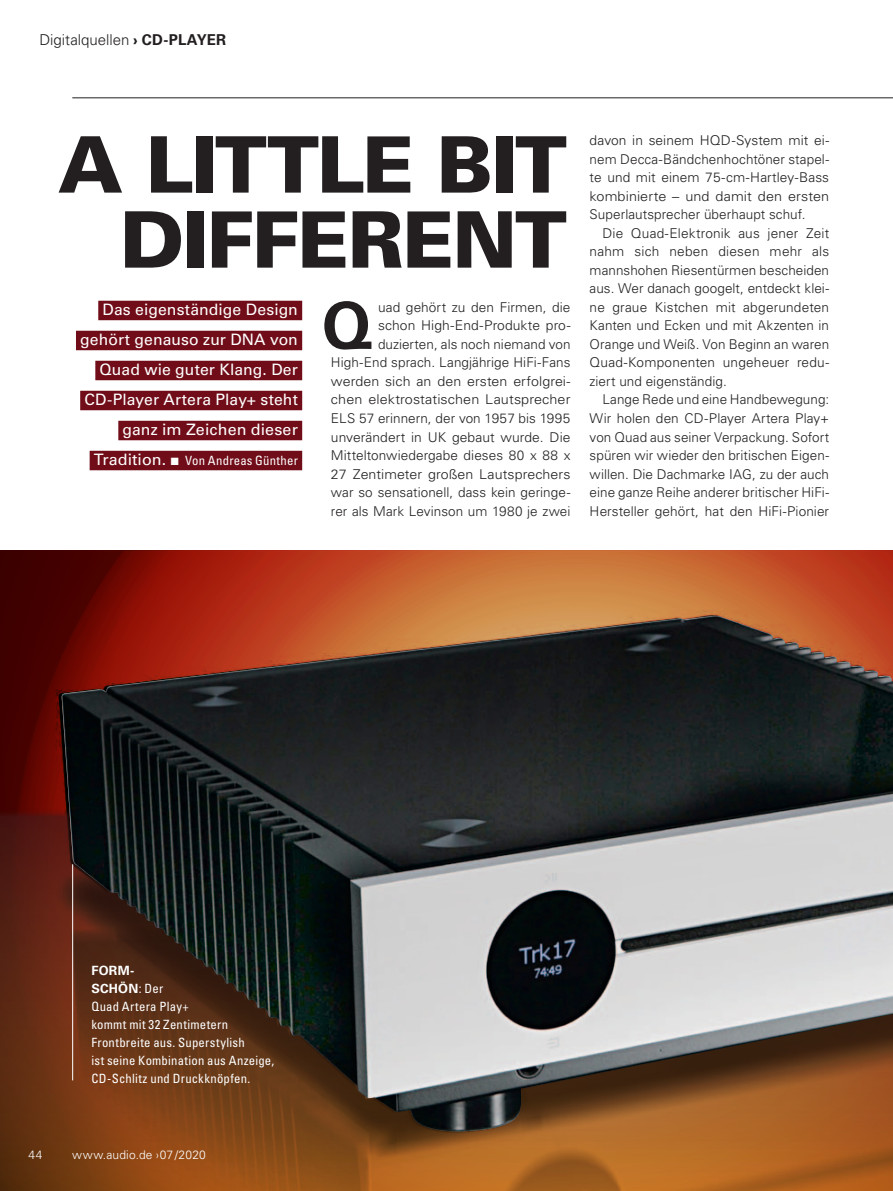
<style>
.page{position:relative;width:893px;height:1191px;background:#fff}
.page>*{position:absolute;margin:0;border:0;box-sizing:border-box;transform-origin:0 0}
._03_Headline_schmal{font:900 78px "Univers LT Std";letter-spacing:-.03em;color:#231f20}
._03_Lauftext_Initial{font:700 64.8px "Univers LT Std";color:#231f20}
._03_Vorspann_mit_Bal{font:15.75px "Univers LT Std";letter-spacing:.005em;color:#fff}
._01_Ressortmarke{font:300 15px "Univers LT Std";color:#231f20}
._03_Lauftext_Initial-2{font:300 13.5px/18.6px "Univers LT Std";letter-spacing:.005em;color:#231f20;text-align:right}
._03_Lauftext{font:300 13.5px/18.6px "Univers LT Std";letter-spacing:.005em;color:#231f20;text-align:justify}
._03_BU_Erster_Absatz{font:condensed 12.75px/18px "Univers LT Std";letter-spacing:.015em;color:#fff}
._03_Vorspann_mit_Bal-2{font:condensed 12.75px "Univers LT Std";letter-spacing:.015em;color:#fff}
._01_Audio-Heftnummer{font:300 12px "Univers LT Std";letter-spacing:.015em;color:#fff}
._01_Pagina{font:300 12px "Univers LT Std";color:#fff}
.s1{font-weight:700}
.s2{font-stretch:normal;font-size:15.75px}
.s3{font-weight:700;font-stretch:normal}
</style>
<div class="page">
<img style="left:0;top:550px;width:893px;height:641px">
<div style="left:98px;top:301px;width:204px;height:19px;background:#700d18"></div>
<div style="left:76px;top:331px;width:226px;height:19px;background:#700d18"></div>
<div style="left:95px;top:361px;width:207px;height:19px;background:#700d18"></div>
<div style="left:80px;top:391px;width:222px;height:19px;background:#700d18"></div>
<div style="left:118px;top:421px;width:184px;height:19px;background:#700d18"></div>
<div style="left:90px;top:451px;width:212px;height:19px;background:#700d18"></div>
<hr style="left:72px;top:97px;width:821px;height:1px;background:#231f20">
<img style="left:62px;top:616px;width:831px;height:515px">
<hr style="left:72px;top:864px;width:1px;height:216px;background:#fff">
<p class="_01_Ressortmarke" style="left:39px;top:31px;width:188px">Digitalquellen <span class="s1">› CD-PLAYER</span></p>
<p class="_03_Headline_schmal" style="left:58px;top:116px;width:511px">A LITTLE BIT</p>
<p class="_03_Headline_schmal" style="left:119px;top:191px;width:449px">DIFFERENT</p>
<p class="_03_Lauftext_Initial" style="left:322px;top:288px;width:52px">Q</p>
<p class="_03_Lauftext_Initial-2" style="left:331px;top:298px;width:241px">uad gehört zu den Firmen, die<br>schon High-End-Produkte pro&shy;duzierten, als noch niemand von High-End sprach. Langjährige HiFi-Fans werden sich an den ersten erfolgrei&shy;chen elektrostatischen Lautsprecher ELS 57 erinnern, der von 1957 bis 1995 unverändert in UK gebaut wurde. Die Mitteltonwiedergabe dieses 80 x 88 x 27 Zentimeter großen Lautsprechers war so sensationell, dass kein geringe&shy;rer als Mark Levinson um 1980 je zwei</p>
<p class="_03_Vorspann_mit_Bal" style="left:103px;top:300px;width:197px">Das eigenständige Design</p>
<p class="_03_Vorspann_mit_Bal" style="left:80px;top:330px;width:219px">gehört genauso zur DNA von</p>
<p class="_03_Vorspann_mit_Bal" style="left:100px;top:360px;width:200px">Quad wie guter Klang. Der</p>
<p class="_03_Vorspann_mit_Bal" style="left:84px;top:390px;width:215px">CD-Player Artera Play+ steht</p>
<p class="_03_Vorspann_mit_Bal" style="left:123px;top:420px;width:177px">ganz im Zeichen dieser</p>
<p class="_03_Vorspann_mit_Bal-2" style="left:94px;top:452px;width:206px"><span class="s2">Tradition.</span> ■ Von Andreas Günther</p>
<p class="_03_Lauftext_Initial-2" style="left:590px;top:131px;width:241px;text-align:justify">davon in seinem HQD-System mit ei&shy;nem Decca-Bändchenhochtöner stapel&shy;te und mit einem 75-cm-Hartley-Bass kombinierte – und damit den ersten Superlautsprecher überhaupt schuf.</p>
<p class="_03_Lauftext" style="left:590px;top:223px;width:241px;text-indent:13px">Die Quad-Elektronik aus jener Zeit nahm sich neben diesen mehr als mannshohen Riesentürmen bescheiden aus. Wer danach googelt, entdeckt klei&shy;ne graue Kistchen mit abgerundeten Kanten und Ecken und mit Akzenten in Orange und Weiß. Von Beginn an waren Quad-Komponenten ungeheuer redu&shy;ziert und eigenständig.</p>
<p class="_03_Lauftext" style="left:590px;top:390px;width:241px;text-indent:13px">Lange Rede und eine Handbewegung:<br>Wir holen den CD-Player Artera Play+ von Quad aus seiner Verpackung. Sofort spüren wir wieder den britischen Eigen&shy;willen. Die Dachmarke IAG, zu der auch eine ganze Reihe anderer britischer HiFi-Hersteller gehört, hat den HiFi-Pionier</p>
<p class="_03_BU_Erster_Absatz" style="left:91px;top:960px;width:184px"><span class="s3">FORM-<br>SCHÖN</span>: Der<br>Quad Artera Play+<br>kommt mit 32 Zentimetern<br>Frontbreite aus. Superstylish<br>ist seine Kombination aus Anzeige,<br>CD-Schlitz und Druckknöpfen.</p>
<p class="_01_Pagina" style="left:28px;top:1147px;width:16px">44</p>
<p class="_01_Audio-Heftnummer" style="left:72px;top:1147px;width:135px">www.audio.de ›07/2020</p>
</div>
